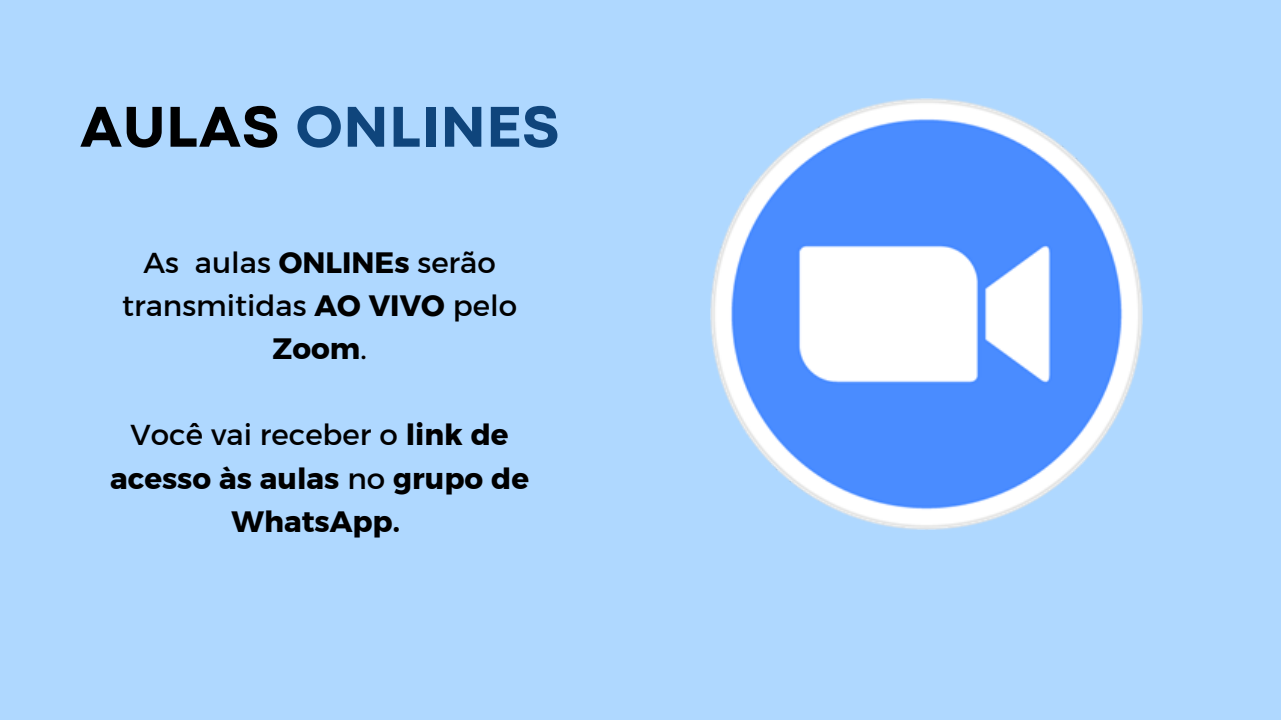
<style>
.page{position:relative;width:1281px;height:720px;background:#afd8ff}
.page>*{position:absolute;margin:0;border:0;box-sizing:border-box;transform-origin:0 0}
.t1{font:800 60px "Codec Pro";letter-spacing:.025em;color:#0f457c}
.t2{font:29.38px/43.1px "Kief Montaser Bold";color:#000;text-align:center}
.t3{font:29.38px/43.1px "Kief Montaser Regular";color:#000;text-align:center}
.s1{color:#000}
.s2{font-family:"Kief Montaser Bold"}
.s3{font-family:"Kief Montaser Regular"}
</style>
<div class="page">
<img style="left:709px;top:97px;width:434px;height:434px;border-radius:27px">
<p class="t1" style="left:80px;top:105px;width:480px"><span class="s1">AULAS</span> ONLINES</p>
<h1 class="t3" style="left:122px;top:241px;width:396px">As aulas <span class="s2">ONLINEs</span> serão transmitidas <span class="s2">AO VIVO</span> pelo<br><span class="s2">Zoom</span>.</h1>
<p class="t2" style="left:110px;top:413px;width:420px"><span class="s3">Você vai receber o</span> link de acesso às aulas <span class="s3">no</span> grupo de<br>WhatsApp.</p>
</div>
